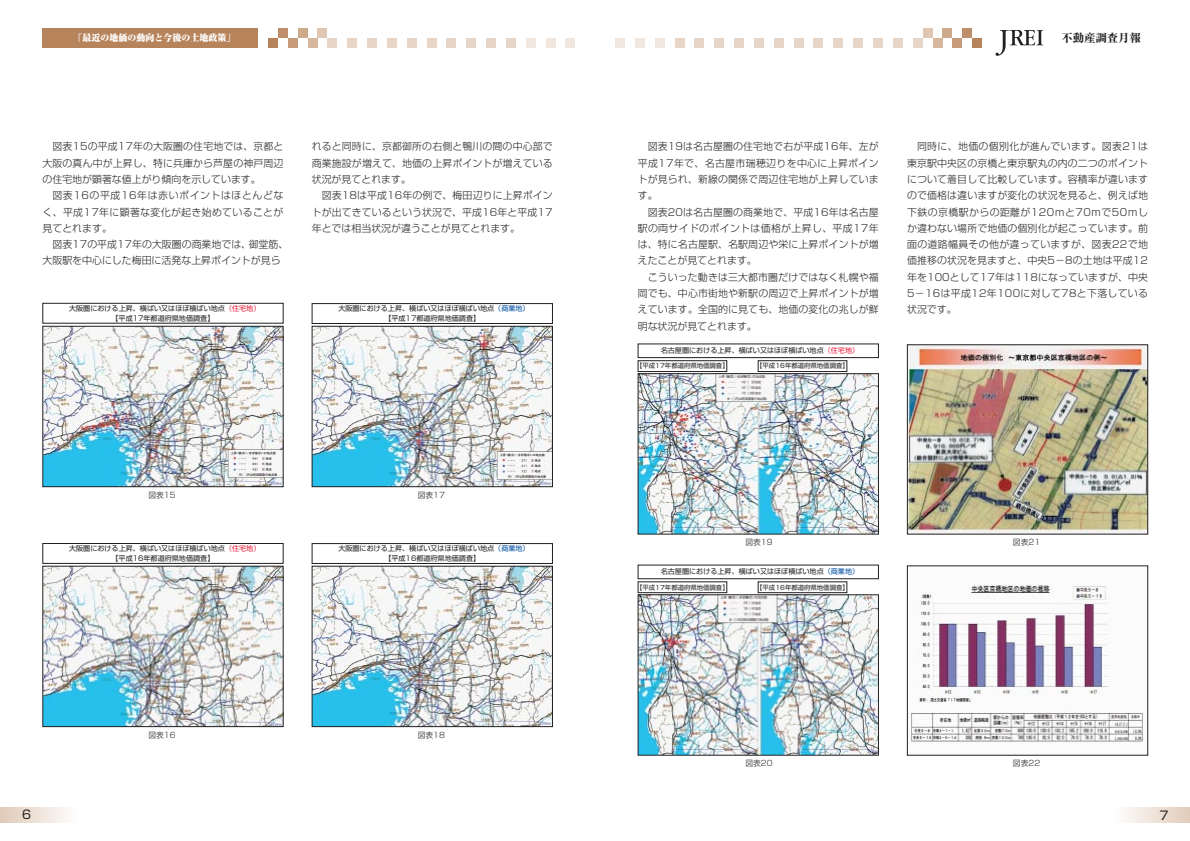
<style>
.page{position:relative;width:1190px;height:841px;background:#fff}
.page>*{position:absolute;margin:0;border:0;box-sizing:border-box;transform-origin:0 0}
.t1{font:12px "Shin Go";color:#231f20}
.t2{font:800 11.3px "Ryumin";color:#231f20}
.t3{font:300 9.9px/16.3px "Shin Go";letter-spacing:.015em;color:#231f20;text-align:justify}
.t4{font:900 9px "Ryumin";color:#fff}
.t5{font:300 7.8px "Shin Go";color:#231f20}
.t6{font:7.1px/10.6px "Shin Go";color:#231f20;text-align:center}
.t7{font:6.4px "Shin Go";color:#231f20}
.s1{color:#ed1a3a}
.s2{color:#034ea2}
</style>
<div class="page">
<svg style="left:0;top:808px;width:67px;height:14px"></svg>
<svg style="left:1125px;top:808px;width:65px;height:14px"></svg>
<img style="left:45px;top:328px;width:236px;height:157px">
<div style="left:43px;top:326px;width:240px;height:161px;border:1px solid #231f20"></div>
<img style="left:45px;top:568px;width:236px;height:157px">
<div style="left:43px;top:566px;width:240px;height:161px;border:1px solid #231f20"></div>
<img style="left:314px;top:328px;width:237px;height:157px">
<div style="left:312px;top:326px;width:241px;height:161px;border:1px solid #231f20"></div>
<img style="left:314px;top:568px;width:237px;height:157px">
<div style="left:312px;top:566px;width:241px;height:161px;border:1px solid #231f20"></div>
<img style="left:640px;top:375px;width:237px;height:157px">
<div style="left:638px;top:373px;width:241px;height:161px;border:1px solid #231f20"></div>
<img style="left:640px;top:597px;width:237px;height:157px">
<img style="left:909px;top:346px;width:237px;height:186px">
<div style="left:907px;top:344px;width:241px;height:190px;border:1px solid #231f20"></div>
<img style="left:909px;top:583px;width:236px;height:160px">
<div style="left:907px;top:566px;width:241px;height:190px;border:1px solid #231f20"></div>
<div style="left:43px;top:303px;width:240px;height:20px;border:1px solid #231f20"></div>
<div style="left:312px;top:303px;width:241px;height:21px;border:1px solid #231f20"></div>
<div style="left:43px;top:543px;width:240px;height:21px;border:1px solid #231f20"></div>
<div style="left:312px;top:543px;width:241px;height:21px;border:1px solid #231f20"></div>
<div style="left:638px;top:344px;width:241px;height:14px;border:1px solid #231f20"></div>
<div style="left:638px;top:360px;width:89px;height:12px;border:1px solid #231f20"></div>
<div style="left:758px;top:360px;width:89px;height:12px;border:1px solid #231f20"></div>
<div style="left:638px;top:565px;width:241px;height:14px;border:1px solid #231f20"></div>
<div style="left:638px;top:582px;width:89px;height:11px;border:1px solid #231f20"></div>
<div style="left:758px;top:582px;width:89px;height:11px;border:1px solid #231f20"></div>
<div style="left:43px;top:28px;width:215px;height:20px;background:#b7835b"></div>
<div style="left:347px;top:38px;width:10px;height:10px;background:#e7d6c8"></div>
<svg style="left:996px;top:30px;width:47px;height:26px"></svg>
<div style="left:268px;top:38px;width:10px;height:10px;background:#b7835b"></div>
<div style="left:278px;top:28px;width:10px;height:10px;background:#be8f6a"></div>
<div style="left:288px;top:38px;width:10px;height:10px;background:#c69c7a"></div>
<div style="left:298px;top:28px;width:10px;height:10px;background:#cdaa8b"></div>
<div style="left:308px;top:38px;width:9px;height:10px;background:#d7b89f"></div>
<div style="left:317px;top:28px;width:10px;height:10px;background:#dfc7b3"></div>
<div style="left:327px;top:38px;width:10px;height:10px;background:#e7d6c8"></div>
<div style="left:893px;top:38px;width:10px;height:10px;background:#e7d6c8"></div>
<div style="left:913px;top:38px;width:10px;height:10px;background:#e7d6c8"></div>
<div style="left:923px;top:28px;width:10px;height:10px;background:#dfc7b3"></div>
<div style="left:933px;top:38px;width:10px;height:10px;background:#d7b89f"></div>
<div style="left:943px;top:28px;width:9px;height:10px;background:#cdaa8b"></div>
<div style="left:952px;top:38px;width:10px;height:10px;background:#c69c7a"></div>
<div style="left:962px;top:28px;width:10px;height:10px;background:#be8f6a"></div>
<div style="left:972px;top:38px;width:10px;height:10px;background:#b7835b"></div>
<div style="left:367px;top:38px;width:10px;height:10px;background:#e7d6c8"></div>
<div style="left:387px;top:38px;width:10px;height:10px;background:#e7d6c8"></div>
<div style="left:407px;top:38px;width:10px;height:10px;background:#e7d6c8"></div>
<div style="left:427px;top:38px;width:10px;height:10px;background:#e7d6c8"></div>
<div style="left:446px;top:38px;width:10px;height:10px;background:#e7d6c8"></div>
<div style="left:466px;top:38px;width:10px;height:10px;background:#e7d6c8"></div>
<div style="left:486px;top:38px;width:10px;height:10px;background:#e7d6c8"></div>
<div style="left:506px;top:38px;width:10px;height:10px;background:#e7d6c8"></div>
<div style="left:526px;top:38px;width:10px;height:10px;background:#f1e7df"></div>
<div style="left:546px;top:38px;width:10px;height:10px;background:#f1e7df"></div>
<div style="left:566px;top:38px;width:9px;height:10px;background:#f1e7df"></div>
<div style="left:873px;top:38px;width:10px;height:10px;background:#e7d6c8"></div>
<div style="left:853px;top:38px;width:10px;height:10px;background:#e7d6c8"></div>
<div style="left:833px;top:38px;width:10px;height:10px;background:#e7d6c8"></div>
<div style="left:814px;top:38px;width:9px;height:10px;background:#e7d6c8"></div>
<div style="left:794px;top:38px;width:10px;height:10px;background:#e7d6c8"></div>
<div style="left:774px;top:38px;width:10px;height:10px;background:#e7d6c8"></div>
<div style="left:754px;top:38px;width:10px;height:10px;background:#e7d6c8"></div>
<div style="left:734px;top:38px;width:10px;height:10px;background:#e7d6c8"></div>
<div style="left:714px;top:38px;width:10px;height:10px;background:#e7d6c8"></div>
<div style="left:694px;top:38px;width:10px;height:10px;background:#e7d6c8"></div>
<div style="left:675px;top:38px;width:10px;height:10px;background:#e7d6c8"></div>
<div style="left:655px;top:38px;width:10px;height:10px;background:#f1e7df"></div>
<div style="left:635px;top:38px;width:10px;height:10px;background:#f1e7df"></div>
<div style="left:615px;top:38px;width:10px;height:10px;background:#f1e7df"></div>
<p class="t4" style="left:73px;top:35px;width:163px">「最近の地価の動向と今後の土地政策」</p>
<p class="t2" style="left:1062px;top:34px;width:81px">不動産調査月報</p>
<p class="t3" style="left:43px;top:140px;width:242px;text-indent:10px">図表15の平成17年の大阪圏の住宅地では、京都と大阪の真ん中が上昇し、特に兵庫から芦屋の神戸周辺の住宅地が顕著な値上がり傾向を示しています。</p>
<p class="t3" style="left:43px;top:189px;width:242px;text-indent:10px">図表16の平成16年は赤いポイントはほとんどなく、平成17年に顕著な変化が起き始めていることが見てとれます。</p>
<p class="t3" style="left:43px;top:238px;width:247px;text-indent:10px">図表17の平成17年の大阪圏の商業地では、御堂筋、大阪駅を中心にした梅田に活発な上昇ポイントが見ら</p>
<p class="t3" style="left:312px;top:140px;width:242px">れると同時に、京都御所の右側と鴨川の間の中心部で商業施設が増えて、地価の上昇ポイントが増えている状況が見てとれます。</p>
<p class="t3" style="left:312px;top:189px;width:242px;text-indent:10px">図表18は平成16年の例で、梅田辺りに上昇ポイントが出てきているという状況で、平成16年と平成17年とでは相当状況が違うことが見てとれます。</p>
<p class="t6" style="left:69px;top:303px;width:193px">大阪圏における上昇、横ばい又はほぼ横ばい地点<span class="s1">（住宅地）</span>【平成17年都道府県地価調査】</p>
<p class="t6" style="left:338px;top:304px;width:193px">大阪圏における上昇、横ばい又はほぼ横ばい地点<span class="s2">（商業地）</span>【平成17都道府県地価調査】</p>
<p class="t5" style="left:148px;top:492px;width:29px">図表15</p>
<p class="t5" style="left:418px;top:492px;width:29px">図表17</p>
<p class="t6" style="left:69px;top:544px;width:193px">大阪圏における上昇、横ばい又はほぼ横ばい地点<span class="s1">（住宅地）</span>【平成16年都道府県地価調査】</p>
<p class="t6" style="left:338px;top:544px;width:193px">大阪圏における上昇、横ばい又はほぼ横ばい地点<span class="s2">（商業地）</span>【平成16都道府県地価調査】</p>
<p class="t5" style="left:148px;top:732px;width:29px">図表16</p>
<p class="t5" style="left:418px;top:732px;width:29px">図表18</p>
<p class="t3" style="left:638px;top:140px;width:242px;text-indent:10px">図表19は名古屋圏の住宅地で右が平成16年、左が平成17年で、名古屋市瑞穂辺りを中心に上昇ポイントが見られ、新線の関係で周辺住宅地が上昇しています。</p>
<p class="t3" style="left:638px;top:205px;width:242px;text-indent:10px">図表20は名古屋圏の商業地で、平成16年は名古屋駅の両サイドのポイントは価格が上昇し、平成17年は、特に名古屋駅、名駅周辺や栄に上昇ポイントが増えたことが見てとれます。</p>
<p class="t3" style="left:638px;top:270px;width:242px;text-indent:10px">こういった動きは三大都市圏だけではなく札幌や福岡でも、中心市街地や新駅の周辺で上昇ポイントが増えています。全国的に見ても、地価の変化の兆しが鮮明な状況が見てとれます。</p>
<p class="t6" style="left:661px;top:346px;width:200px">名古屋圏における上昇、横ばい又はほぼ横ばい地点<span class="s1">（住宅地）</span></p>
<p class="t7" style="left:636px;top:364px;width:94px">【平成17年都道府県地価調査】</p>
<p class="t7" style="left:756px;top:364px;width:94px">【平成16年都道府県地価調査】</p>
<p class="t3" style="left:907px;top:140px;width:242px;text-indent:10px">同時に、地価の個別化が進んでいます。図表21は東京駅中央区の京橋と東京駅丸の内の二つのポイントについて着目して比較しています。容積率が違いますので価格は違いますが変化の状況を見ると、例えば地下鉄の京橋駅からの距離が120ｍと70ｍで50ｍしか違わない場所で地価の個別化が起こっています。前面の道路幅員その他が違っていますが、図表22で地価推移の状況を見ますと、中央5－8の土地は平成12年を100として17年は118になっていますが、中央5－16は平成12年100に対して78と下落している状況です。</p>
<p class="t5" style="left:745px;top:539px;width:29px">図表19</p>
<p class="t6" style="left:661px;top:567px;width:200px">名古屋圏における上昇、横ばい又はほぼ横ばい地点<span class="s2">（商業地）</span></p>
<p class="t7" style="left:636px;top:585px;width:94px">【平成17年都道府県地価調査】</p>
<p class="t7" style="left:756px;top:585px;width:94px">【平成16年都道府県地価調査】</p>
<p class="t5" style="left:745px;top:761px;width:29px">図表20</p>
<p class="t5" style="left:1013px;top:539px;width:29px">図表21</p>
<p class="t5" style="left:1013px;top:760px;width:29px">図表22</p>
<p class="t1" style="left:22px;top:810px;width:11px">6</p>
<p class="t1" style="left:1159px;top:811px;width:11px">7</p>
</div>
